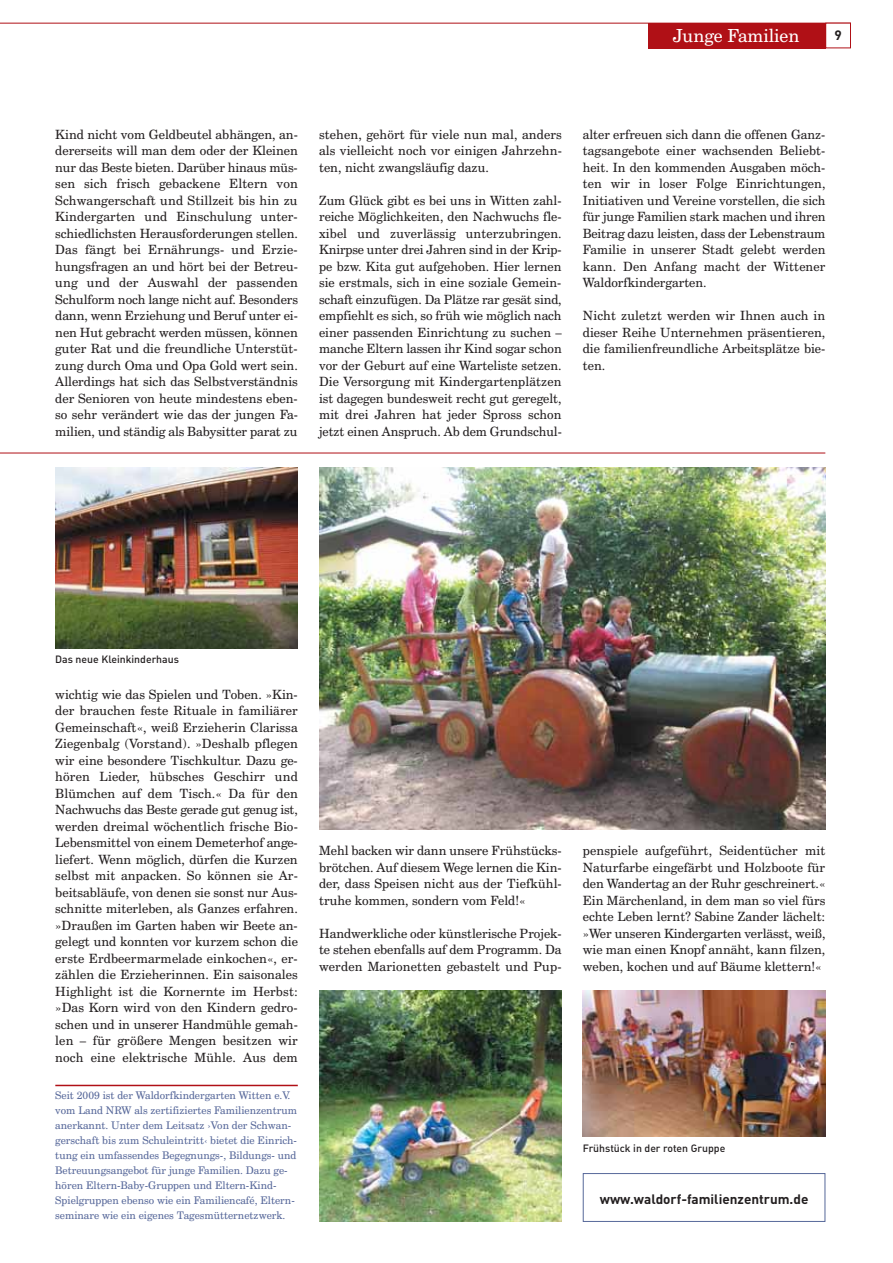
<style>
.page{position:relative;width:893px;height:1263px;background:#fff}
.page>*{position:absolute;margin:0;border:0;box-sizing:border-box;transform-origin:0 0}
.t1{font:18px "Century Schoolbook BT";color:#fff}
.t2{font:700 13.5px "DIN";color:#231f20}
.t3{font:12.75px/16.5px "Century Schoolbook BT";color:#231f20;text-align:justify}
.t4{font:10.5px/15px "Century Schoolbook BT";color:#57689a}
.t5{font:10.5px "DIN Medium Alternate";color:#231f20}
</style>
<div class="page">
<hr style="left:0;top:23px;width:850px;height:1px;background:#b01016">
<div style="left:648px;top:23px;width:177px;height:25px;background:#b01016"></div>
<hr style="left:0;top:453px;width:825px;height:1px;background:#b01016">
<hr style="left:55px;top:1085px;width:243px;height:1px;background:#b01016">
<div style="left:583px;top:1173px;width:242px;height:49px;border:1px solid #57689a"></div>
<img style="left:55px;top:467px;width:243px;height:182px">
<img style="left:319px;top:467px;width:506px;height:362px">
<img style="left:319px;top:990px;width:242px;height:232px">
<img style="left:583px;top:991px;width:242px;height:146px">
<h1 class="t1" style="left:673px;top:29px;width:128px">Junge Familien</h1>
<p class="t2" style="left:834px;top:30px;width:9px">9</p>
<p class="t3" style="left:55px;top:127px;width:244px">Kind nicht vom Geldbeutel abhängen, an&shy;dererseits will man dem oder der Kleinen nur das Beste bieten. Darüber hinaus müs&shy;sen sich frisch gebackene Eltern von Schwangerschaft und Stillzeit bis hin zu Kindergarten und Einschulung unter&shy;schiedlichsten Herausforderungen stellen.<br>Das fängt bei Ernährungs- und Erzie&shy;hungsfragen an und hört bei der Betreu&shy;ung und der Auswahl der passenden Schulform noch lange nicht auf. Besonders dann, wenn Erziehung und Beruf unter ei&shy;nen Hut gebracht werden müssen, können guter Rat und die freundliche Unterstüt&shy;zung durch Oma und Opa Gold wert sein.<br>Allerdings hat sich das Selbstverständnis der Senioren von heute mindestens eben&shy;so sehr verändert wie das der jungen Fa&shy;milien, und ständig als Babysitter parat zu</p>
<p class="t3" style="left:319px;top:127px;width:244px">stehen, gehört für viele nun mal, anders als vielleicht noch vor einigen Jahrzehn&shy;ten, nicht zwangsläufig dazu.</p>
<p class="t3" style="left:319px;top:193px;width:244px">Zum Glück gibt es bei uns in Witten zahl&shy;reiche Möglichkeiten, den Nachwuchs fle&shy;xibel und zuverlässig unterzubringen.<br>Knirpse unter drei Jahren sind in der Krip&shy;pe bzw. Kita gut aufgehoben. Hier lernen sie erstmals, sich in eine soziale Gemein&shy;schaft einzufügen. Da Plätze rar gesät sind, empfiehlt es sich, so früh wie möglich nach einer passenden Einrichtung zu suchen – manche Eltern lassen ihr Kind sogar schon vor der Geburt auf eine Warteliste setzen.<br>Die Versorgung mit Kindergartenplätzen ist dagegen bundesweit recht gut geregelt, mit drei Jahren hat jeder Spross schon jetzt einen Anspruch. Ab dem Grundschul-</p>
<p class="t3" style="left:583px;top:127px;width:244px">alter erfreuen sich dann die offenen Ganz&shy;tagsangebote einer wachsenden Beliebt&shy;heit. In den kommenden Ausgaben möch&shy;ten wir in loser Folge Einrichtungen, Initiativen und Vereine vorstellen, die sich für junge Familien stark machen und ihren Beitrag dazu leisten, dass der Lebenstraum Familie in unserer Stadt gelebt werden kann. Den Anfang macht der Wittener Waldorfkindergarten.</p>
<p class="t3" style="left:583px;top:309px;width:244px">Nicht zuletzt werden wir Ihnen auch in dieser Reihe Unternehmen präsentieren, die familienfreundliche Arbeitsplätze bie&shy;ten.</p>
<p class="t5" style="left:55px;top:656px;width:125px">Das neue Kleinkinderhaus</p>
<p class="t3" style="left:55px;top:687px;width:244px">wichtig wie das Spielen und Toben. »Kin&shy;der brauchen feste Rituale in familiärer Gemeinschaft«, weiß Erzieherin Clarissa Ziegenbalg (Vorstand). »Deshalb pflegen wir eine besondere Tischkultur. Dazu ge&shy;hören Lieder, hübsches Geschirr und Blümchen auf dem Tisch.« Da für den Nachwuchs das Beste gerade gut genug ist, werden dreimal wöchentlich frische Bio-Lebensmittel von einem Demeterhof ange&shy;liefert. Wenn möglich, dürfen die Kurzen selbst mit anpacken. So können sie Ar&shy;beitsabläufe, von denen sie sonst nur Aus&shy;schnitte miterleben, als Ganzes erfahren. »Draußen im Garten haben wir Beete an&shy;gelegt und konnten vor kurzem schon die erste Erdbeermarmelade einkochen«, er&shy;zählen die Erzieherinnen. Ein saisonales Highlight ist die Kornernte im Herbst: »Das Korn wird von den Kindern gedro&shy;schen und in unserer Handmühle gemah&shy;len – für größere Mengen besitzen wir noch eine elektrische Mühle. Aus dem</p>
<p class="t4" style="left:55px;top:1089px;width:243px">Seit 2009 ist der Waldorfkindergarten Witten e.V. vom Land NRW als zertifiziertes Familienzentrum anerkannt. Unter dem Leitsatz ›Von der Schwan&shy;gerschaft bis zum Schuleintritt‹ bietet die Einrich&shy;tung ein umfassendes Begegnungs-, Bildungs- und Betreuungsangebot für junge Familien. Dazu ge&shy;hören Eltern-Baby-Gruppen und Eltern-Kind-Spielgruppen ebenso wie ein Familiencafé, Eltern&shy;seminare wie ein eigenes Tagesmütternetzwerk.</p>
<p class="t3" style="left:319px;top:844px;width:244px">Mehl backen wir dann unsere Frühstücks&shy;brötchen. Auf diesem Wege lernen die Kin&shy;der, dass Speisen nicht aus der Tiefkühl&shy;truhe kommen, sondern vom Feld!«</p>
<p class="t3" style="left:319px;top:926px;width:244px">Handwerkliche oder künstlerische Projek&shy;te stehen ebenfalls auf dem Programm. Da werden Marionetten gebastelt und Pup-</p>
<p class="t3" style="left:583px;top:844px;width:244px">penspiele aufgeführt, Seidentücher mit Naturfarbe eingefärbt und Holzboote für den Wandertag an der Ruhr geschreinert.« Ein Märchenland, in dem man so viel fürs echte Leben lernt? Sabine Zander lächelt: »Wer unseren Kindergarten verlässt, weiß, wie man einen Knopf annäht, kann filzen, weben, kochen und auf Bäume klettern!«</p>
<p class="t5" style="left:583px;top:1144px;width:144px">Frühstück in der roten Gruppe</p>
<p class="t2" style="left:599px;top:1194px;width:210px">www.waldorf-familienzentrum.de</p>
</div>
